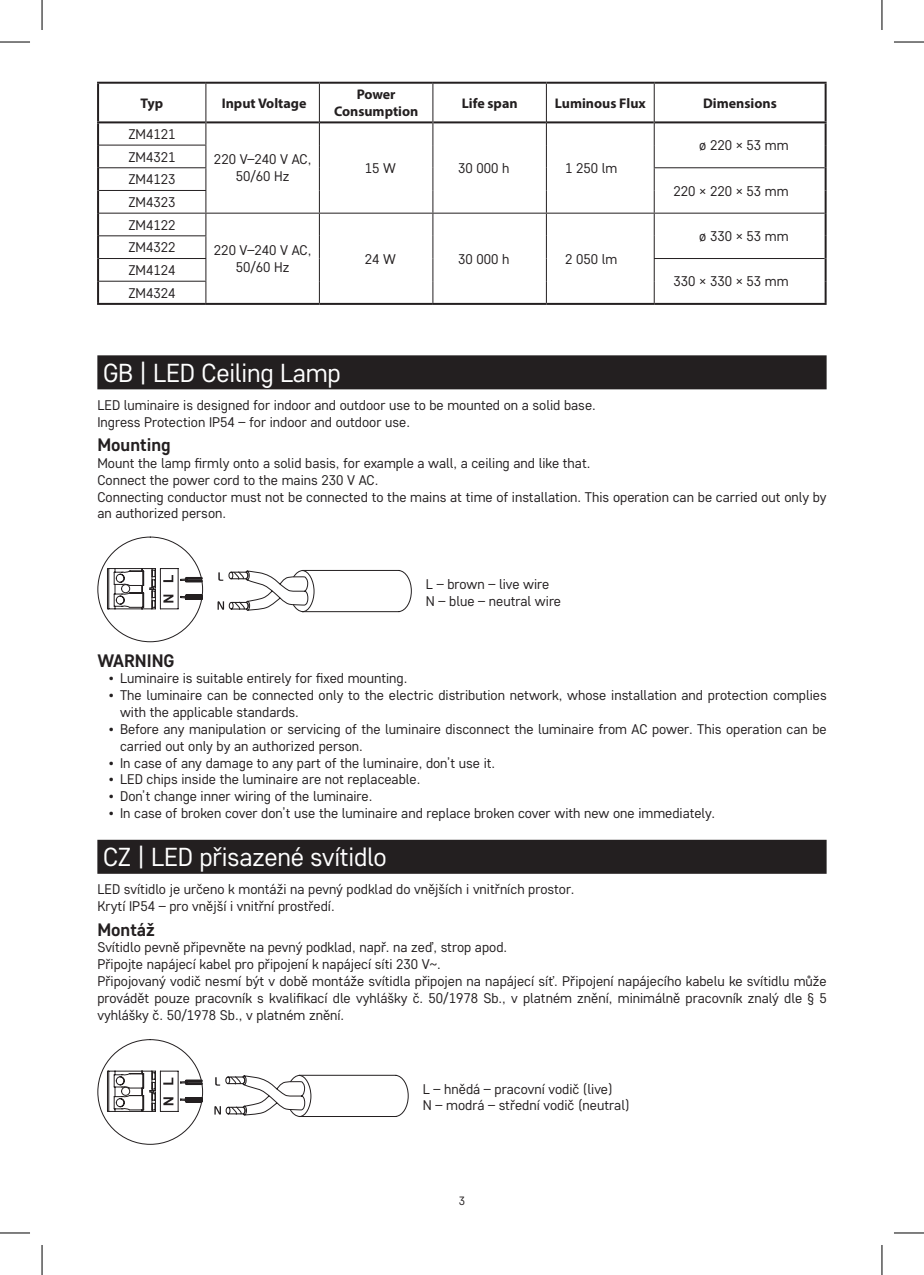
<style>
.page{position:relative;width:924px;height:1275px;background:#fff}
.page>*{position:absolute;margin:0;border:0;box-sizing:border-box;transform-origin:0 0}
.t1{font:26px "Core Sans D35";letter-spacing:-.01em;color:#fff}
.t2{font:700 18px "Core Sans D55";color:#231f20}
.t3{font:14px/16.8px "Core Sans D35";color:#231f20}
.t4{font:700 14px/16.8px "Myriad Pro";color:#231f20;text-align:center}
.t5{font:12px "Core Sans D35";color:#231f20}
</style>
<div class="page">
<hr style="left:97px;top:82px;width:109px;height:2px;background:#231f20">
<hr style="left:97px;top:84px;width:2px;height:37px;background:#231f20">
<hr style="left:206px;top:82px;width:113px;height:2px;background:#231f20">
<hr style="left:319px;top:82px;width:113px;height:2px;background:#231f20">
<hr style="left:432px;top:82px;width:114px;height:2px;background:#231f20">
<hr style="left:546px;top:82px;width:108px;height:2px;background:#231f20">
<hr style="left:654px;top:82px;width:172px;height:2px;background:#231f20">
<hr style="left:824px;top:84px;width:2px;height:37px;background:#231f20">
<hr style="left:97px;top:123px;width:2px;height:22px;background:#231f20">
<hr style="left:824px;top:123px;width:2px;height:22px;background:#231f20">
<hr style="left:824px;top:145px;width:2px;height:23px;background:#231f20">
<hr style="left:97px;top:145px;width:2px;height:23px;background:#231f20">
<hr style="left:97px;top:168px;width:2px;height:22px;background:#231f20">
<hr style="left:824px;top:168px;width:2px;height:22px;background:#231f20">
<hr style="left:824px;top:190px;width:2px;height:23px;background:#231f20">
<hr style="left:97px;top:190px;width:2px;height:23px;background:#231f20">
<hr style="left:97px;top:213px;width:2px;height:23px;background:#231f20">
<hr style="left:206px;top:303px;width:113px;height:2px;background:#231f20">
<hr style="left:319px;top:303px;width:113px;height:2px;background:#231f20">
<hr style="left:432px;top:303px;width:114px;height:2px;background:#231f20">
<hr style="left:546px;top:303px;width:108px;height:2px;background:#231f20">
<hr style="left:824px;top:213px;width:2px;height:23px;background:#231f20">
<hr style="left:824px;top:236px;width:2px;height:22px;background:#231f20">
<hr style="left:97px;top:236px;width:2px;height:22px;background:#231f20">
<hr style="left:97px;top:258px;width:2px;height:23px;background:#231f20">
<hr style="left:824px;top:258px;width:2px;height:23px;background:#231f20">
<hr style="left:824px;top:281px;width:2px;height:22px;background:#231f20">
<hr style="left:654px;top:303px;width:172px;height:2px;background:#231f20">
<hr style="left:97px;top:281px;width:2px;height:22px;background:#231f20">
<hr style="left:97px;top:303px;width:109px;height:2px;background:#231f20">
<hr style="left:97px;top:121px;width:108px;height:2px;background:#231f20">
<hr style="left:206px;top:121px;width:113px;height:2px;background:#231f20">
<hr style="left:320px;top:121px;width:112px;height:2px;background:#231f20">
<hr style="left:433px;top:121px;width:112px;height:2px;background:#231f20">
<hr style="left:546px;top:121px;width:107px;height:2px;background:#231f20">
<hr style="left:654px;top:121px;width:172px;height:2px;background:#231f20">
<hr style="left:99px;top:145px;width:107px;height:1px;background:#231f20">
<hr style="left:99px;top:167px;width:107px;height:1px;background:#231f20">
<hr style="left:653px;top:167px;width:171px;height:1px;background:#231f20">
<hr style="left:99px;top:190px;width:107px;height:1px;background:#231f20">
<hr style="left:99px;top:213px;width:107px;height:1px;background:#231f20">
<hr style="left:206px;top:213px;width:113px;height:1px;background:#231f20">
<hr style="left:319px;top:213px;width:113px;height:1px;background:#231f20">
<hr style="left:432px;top:213px;width:114px;height:1px;background:#231f20">
<hr style="left:546px;top:213px;width:108px;height:1px;background:#231f20">
<svg style="left:319px;top:122px;width:1px;height:181px"></svg>
<svg style="left:432px;top:122px;width:1px;height:181px"></svg>
<svg style="left:545px;top:122px;width:1px;height:181px"></svg>
<hr style="left:654px;top:213px;width:170px;height:1px;background:#231f20">
<hr style="left:99px;top:235px;width:107px;height:1px;background:#231f20">
<hr style="left:99px;top:258px;width:107px;height:1px;background:#231f20">
<hr style="left:653px;top:258px;width:171px;height:1px;background:#231f20">
<svg style="left:653px;top:122px;width:1px;height:181px"></svg>
<hr style="left:99px;top:281px;width:107px;height:1px;background:#231f20">
<svg style="left:205px;top:122px;width:1px;height:181px"></svg>
<hr style="left:205px;top:84px;width:1px;height:38px;background:#231f20">
<hr style="left:319px;top:84px;width:1px;height:38px;background:#231f20">
<hr style="left:432px;top:84px;width:1px;height:38px;background:#231f20">
<hr style="left:545px;top:84px;width:1px;height:38px;background:#231f20">
<hr style="left:653px;top:84px;width:1px;height:38px;background:#231f20">
<div style="left:97px;top:355px;width:729px;height:34px;background:#231f20"></div>
<div style="left:97px;top:839px;width:729px;height:34px;background:#231f20"></div>
<svg style="left:217px;top:569px;width:195px;height:43px"></svg>
<svg style="left:97px;top:536px;width:107px;height:106px"></svg>
<svg style="left:214px;top:1074px;width:195px;height:43px"></svg>
<svg style="left:97px;top:1039px;width:107px;height:106px"></svg>
<hr style="left:0;top:42px;width:30px;height:1px;background:#000">
<hr style="left:893px;top:42px;width:30px;height:1px;background:#000">
<hr style="left:0;top:1232px;width:30px;height:1px;background:#000">
<hr style="left:893px;top:1232px;width:30px;height:1px;background:#000">
<hr style="left:42px;top:0;width:1px;height:30px;background:#000">
<hr style="left:42px;top:1245px;width:1px;height:30px;background:#000">
<hr style="left:881px;top:0;width:1px;height:30px;background:#000">
<hr style="left:881px;top:1245px;width:1px;height:30px;background:#000">
<p class="t4" style="left:141px;top:94px;width:24px">Typ</p>
<p class="t4" style="left:222px;top:94px;width:86px">Input Voltage</p>
<p class="t4" style="left:334px;top:86px;width:86px">Power<br>Consumption</p>
<p class="t4" style="left:461px;top:94px;width:57px">Life span</p>
<p class="t4" style="left:554px;top:94px;width:92px">Luminous Flux</p>
<p class="t4" style="left:702px;top:94px;width:75px">Dimensions</p>
<p class="t3" style="left:128px;top:125px;width:49px">ZM4121</p>
<p class="t3" style="left:214px;top:151px;width:99px;text-align:center">220 V–240 V AC,<br>50/60 Hz</p>
<p class="t3" style="left:365px;top:159px;width:33px">15 W</p>
<p class="t3" style="left:458px;top:159px;width:53px">30 000 h</p>
<p class="t3" style="left:565px;top:159px;width:54px">1 250 lm</p>
<p class="t3" style="left:699px;top:136px;width:91px">ø 220 × 53 mm</p>
<p class="t3" style="left:128px;top:145px;width:49px;line-height:22.6px">ZM4321<br>ZM4123</p>
<p class="t3" style="left:673px;top:182px;width:117px">220 × 220 × 53 mm</p>
<p class="t3" style="left:128px;top:190px;width:49px;line-height:22.6px">ZM4323<br>ZM4122</p>
<p class="t3" style="left:699px;top:227px;width:91px">ø 330 × 53 mm</p>
<p class="t3" style="left:128px;top:236px;width:49px;line-height:22.6px">ZM4322<br>ZM4124</p>
<p class="t3" style="left:214px;top:241px;width:99px;text-align:center">220 V–240 V AC,<br>50/60 Hz</p>
<p class="t3" style="left:365px;top:250px;width:33px">24 W</p>
<p class="t3" style="left:458px;top:250px;width:53px">30 000 h</p>
<p class="t3" style="left:565px;top:250px;width:54px">2 050 lm</p>
<p class="t3" style="left:673px;top:272px;width:117px">330 × 330 × 53 mm</p>
<p class="t3" style="left:128px;top:284px;width:49px">ZM4324</p>
<h1 class="t1" style="left:103px;top:356px;width:239px">GB | LED Ceiling Lamp</h1>
<p class="t3" style="left:97px;top:396px;width:499px">LED luminaire is designed for indoor and outdoor use to be mounted on a solid base.<br>Ingress Protection IP54 – for indoor and outdoor use.</p>
<p class="t2" style="left:97px;top:433px;width:75px">Mounting</p>
<p class="t3" style="left:97px;top:454px;width:730px">Mount the lamp firmly onto a solid basis, for example a wall, a ceiling and like that.<br>Connect the power cord to the mains 230 V AC.<br>Connecting conductor must not be connected to the mains at time of installation. This operation can be carried out only by an authorized person.</p>
<p class="t3" style="left:426px;top:575px;width:137px">L – brown – live wire<br>N – blue – neutral wire</p>
<p class="t2" style="left:97px;top:648px;width:79px">WARNING</p>
<p class="t3" style="left:109px;top:669px;width:300px">• Luminaire is suitable entirely for fixed mounting.</p>
<p class="t3" style="left:120px;top:686px;width:707px;text-indent:-11px">• The luminaire can be connected only to the electric distribution network, whose installation and protection complies with the applicable standards.</p>
<p class="t3" style="left:120px;top:720px;width:707px;text-indent:-11px">• Before any manipulation or servicing of the luminaire disconnect the luminaire from AC power. This operation can be carried out only by an authorized person.</p>
<p class="t3" style="left:109px;top:753px;width:388px">• In case of any damage to any part of the luminaire, don’t use it.</p>
<p class="t3" style="left:109px;top:770px;width:313px">• LED chips inside the luminaire are not replaceable.</p>
<p class="t3" style="left:109px;top:787px;width:265px">• Don’t change inner wiring of the luminaire.</p>
<p class="t3" style="left:109px;top:804px;width:607px">• In case of broken cover don’t use the luminaire and replace broken cover with new one immediately.</p>
<h1 class="t1" style="left:103px;top:840px;width:285px">CZ | LED přisazené svítidlo</h1>
<p class="t3" style="left:97px;top:880px;width:478px">LED svítidlo je určeno k montáži na pevný podklad do vnějších i vnitřních prostor.<br>Krytí IP54 – pro vnější i vnitřní prostředí.</p>
<p class="t2" style="left:97px;top:917px;width:59px">Montáž</p>
<p class="t3" style="left:97px;top:938px;width:730px">Svítidlo pevně připevněte na pevný podklad, např. na zeď, strop apod.<br>Připojte napájecí kabel pro připojení k napájecí síti 230 V~.<br>Připojovaný vodič nesmí být v době montáže svítidla připojen na napájecí síť. Připojení napájecího kabelu ke svítidlu může provádět pouze pracovník s kvalifikací dle vyhlášky č. 50/1978 Sb., v platném znění, minimálně pracovník znalý dle § 5 vyhlášky č. 50/1978 Sb., v platném znění.</p>
<p class="t3" style="left:422px;top:1080px;width:208px">L – hnědá – pracovní vodič (live)<br>N – modrá – střední vodič (neutral)</p>
<p class="t5" style="left:458px;top:1192px;width:8px">3</p>
</div>
